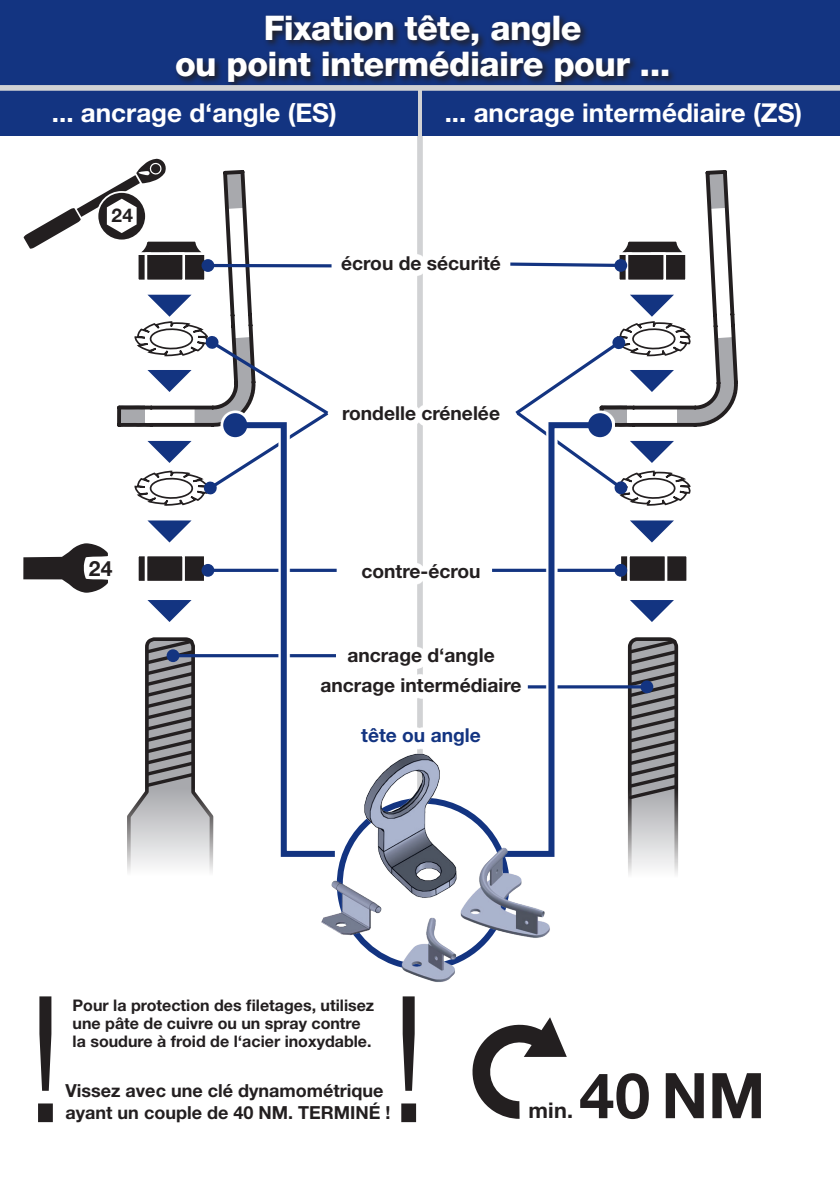
<style>
.page{position:relative;width:840px;height:1191px;background:#fff}
.page>*{position:absolute;margin:0;border:0;box-sizing:border-box;transform-origin:0 0}
.t1{font:300 176px "Helvetica Neue LT Std";color:#231f20}
.t2{font:700 63px "Helvetica Neue LT Std";color:#231f20}
.t3{font:800 34px "Helvetica Neue LT Std";letter-spacing:-.015em;color:#fff}
.t4{font:700 26px "Helvetica Neue LT Std";color:#fff}
.t5{font:700 21.6px "Helvetica Neue LT Std";color:#231f20}
.t6{font:700 21px "Helvetica Neue LT Std";color:#231f20}
.t7{font:700 19.2px "Helvetica Neue LT Std";color:#231f20}
.t8{font:700 19.2px "Helvetica Neue LT Std";color:#133481}
.t9{font:700 19px "Helvetica Neue LT Std";color:#231f20}
.t10{font:700 18px/22px "Helvetica Neue LT Std";color:#231f20}
.t11{font:700 16px "Helvetica Neue LT Std";color:#231f20}
</style>
<div class="page">
<svg style="left:629px;top:639px;width:47px;height:247px"></svg>
<div style="left:627px;top:637px;width:50px;height:251px;border:4px solid #231f20;border-radius:8px"></div>
<svg style="left:626px;top:637px;width:53px;height:164px;background:#78777a"></svg>
<div style="left:417px;top:88px;width:5px;height:731px;background:#d1d2d4"></div>
<div style="left:315px;top:250px;width:212px;height:502px;background:#fff"></div>
<hr style="left:527px;top:685px;width:119px;height:3px;background:#133481">
<div style="left:640px;top:680px;width:13px;height:13px;background:#133481;border-radius:50%"></div>
<div style="left:0;top:0;width:839px;height:85px;background:#133481"></div>
<svg style="left:176px;top:15px;width:498px;height:70px"></svg>
<div style="left:0;top:91px;width:417px;height:45px;background:#133481"></div>
<div style="left:422px;top:91px;width:417px;height:45px;background:#133481"></div>
<svg style="left:127px;top:637px;width:88px;height:235px"></svg>
<svg style="left:147px;top:600px;width:44px;height:22px"></svg>
<div style="left:170px;top:555px;width:35px;height:27px;background:#231f20"></div>
<div style="left:169px;top:554px;width:37px;height:29px;border:3px solid #fff"></div>
<svg style="left:140px;top:558px;width:5px;height:21px"></svg>
<div style="left:136px;top:554px;width:15px;height:29px;border:3px solid #fff"></div>
<div style="left:146px;top:555px;width:37px;height:27px;background:#231f20"></div>
<div style="left:145px;top:554px;width:40px;height:29px;border:3px solid #fff"></div>
<svg style="left:147px;top:520px;width:44px;height:22px"></svg>
<svg style="left:630px;top:600px;width:43px;height:22px"></svg>
<div style="left:652px;top:555px;width:35px;height:27px;background:#231f20"></div>
<div style="left:651px;top:554px;width:37px;height:29px;border:3px solid #fff"></div>
<div style="left:619px;top:555px;width:13px;height:27px;background:#231f20"></div>
<div style="left:618px;top:554px;width:15px;height:29px;border:3px solid #fff"></div>
<div style="left:628px;top:555px;width:37px;height:27px;background:#231f20"></div>
<div style="left:626px;top:554px;width:41px;height:29px;border:3px solid #fff"></div>
<svg style="left:630px;top:520px;width:43px;height:22px"></svg>
<hr style="left:173px;top:654px;width:163px;height:3px;background:#133481">
<div style="left:166px;top:649px;width:13px;height:13px;background:#133481;border-radius:50%"></div>
<hr style="left:492px;top:569px;width:128px;height:3px;background:#133481">
<div style="left:614px;top:564px;width:13px;height:13px;background:#133481;border-radius:50%"></div>
<hr style="left:208px;top:569px;width:128px;height:3px;background:#133481">
<div style="left:201px;top:564px;width:13px;height:13px;background:#133481;border-radius:50%"></div>
<div style="left:220px;top:410px;width:117px;height:449px;background:#fff"></div>
<svg style="left:229px;top:513px;width:108px;height:344px"></svg>
<div style="left:497px;top:410px;width:117px;height:449px;background:#fff"></div>
<svg style="left:494px;top:513px;width:111px;height:320px"></svg>
<svg style="left:333px;top:794px;width:179px;height:58px"></svg>
<svg style="left:510px;top:170px;width:228px;height:343px"></svg>
<div style="left:614px;top:259px;width:13px;height:13px;background:#133481;border-radius:50%"></div>
<svg style="left:472px;top:1017px;width:94px;height:101px"></svg>
<svg style="left:23px;top:543px;width:85px;height:50px"></svg>
<svg style="left:23px;top:159px;width:308px;height:354px"></svg>
<img style="left:472px;top:833px;width:83px;height:122px">
<img style="left:353px;top:749px;width:123px;height:152px">
<img style="left:314px;top:852px;width:86px;height:107px">
<img style="left:381px;top:891px;width:91px;height:91px">
<div style="left:0;top:85px;width:839px;height:6px;background:#d1d2d4"></div>
<p class="t3" style="left:264px;top:7px;width:319px">Fixation tête, angle</p>
<p class="t3" style="left:175px;top:43px;width:497px">ou point intermédiaire pour ...</p>
<p class="t4" style="left:52px;top:96px;width:286px">... ancrage d‘angle (ES)</p>
<p class="t4" style="left:444px;top:96px;width:359px">... ancrage intermédiaire (ZS)</p>
<p class="t9" style="left:111px;top:204px;width:23px">24</p>
<p class="t6" style="left:89px;top:555px;width:25px">24</p>
<p class="t7" style="left:341px;top:251px;width:161px">écrou de sécurité</p>
<p class="t7" style="left:342px;top:401px;width:159px">rondelle crénelée</p>
<p class="t7" style="left:361px;top:559px;width:121px">contre-écrou</p>
<p class="t7" style="left:347px;top:643px;width:149px">ancrage d‘angle</p>
<p class="t7" style="left:320px;top:673px;width:202px">ancrage intermédiaire</p>
<p class="t8" style="left:361px;top:723px;width:121px">tête ou angle</p>
<p class="t1" style="left:24px;top:952px;width:44px">!</p>
<p class="t1" style="left:387px;top:952px;width:44px">!</p>
<p class="t11" style="left:73px;top:995px;width:303px">Pour la protection des filetages, utilisez</p>
<p class="t11" style="left:73px;top:1013px;width:289px">une pâte de cuivre ou un spray contre</p>
<p class="t11" style="left:73px;top:1031px;width:300px">la soudure à froid de l‘acier inoxydable.</p>
<p class="t10" style="left:65px;top:1079px;width:326px">Vissez avec une clé dynamométrique ayant un couple de 40 NM. TERMINÉ !</p>
<p class="t5" style="left:528px;top:1097px;width:46px">min.</p>
<p class="t2" style="left:579px;top:1056px;width:187px">40 NM</p>
</div>
